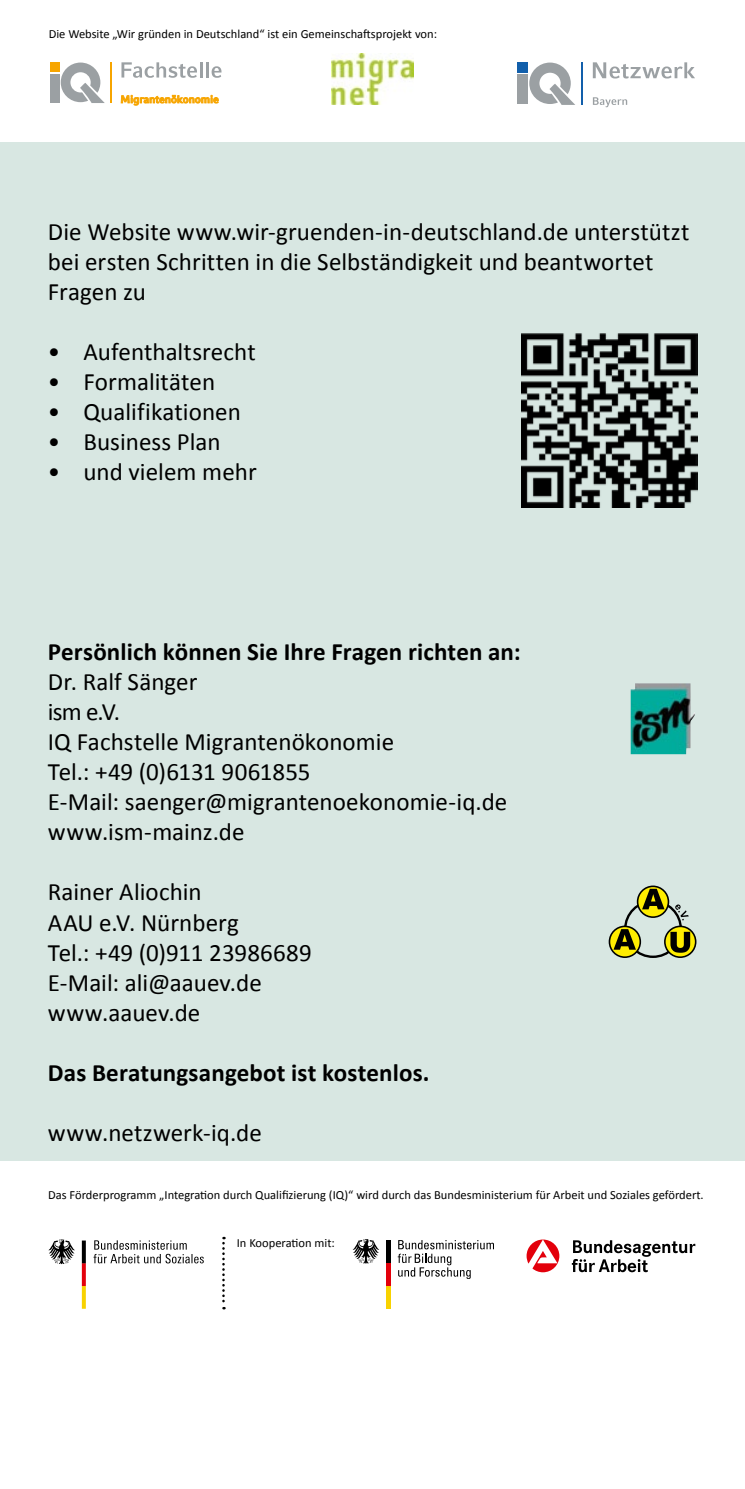
<style>
.page{position:relative;width:745px;height:1489px;background:#fff}
.page>*{position:absolute;margin:0;border:0;box-sizing:border-box;transform-origin:0 0}
._04_Zwischenüberschr{font:25px/30px "Calibri";color:#000}
._04_Zwischenüberschr-2{font:700 25px "Calibri";letter-spacing:.005em;color:#000}
._06_BU_Bildunterschr{font:12.5px "Calibri";color:#000}
.t1{font:700 10.25px "Compatil Fact LT Com";color:#f7a500}
</style>
<div class="page">
<div style="left:0;top:142px;width:744px;height:1018px;background:#d8e7e2"></div>
<img style="left:521px;top:333px;width:175px;height:175px">
<svg style="left:48px;top:1239px;width:27px;height:25px"></svg>
<svg style="left:82px;top:1240px;width:4px;height:68px"></svg>
<svg style="left:93px;top:1240px;width:111px;height:23px"></svg>
<svg style="left:397px;top:1240px;width:96px;height:38px"></svg>
<hr style="left:386px;top:1285px;width:4px;height:23px;background:#f8d200">
<hr style="left:386px;top:1262px;width:4px;height:23px;background:#e3000b">
<hr style="left:386px;top:1240px;width:4px;height:22px;background:#000">
<svg style="left:352px;top:1239px;width:27px;height:24px"></svg>
<svg style="left:571px;top:1240px;width:123px;height:32px"></svg>
<svg style="left:526px;top:1239px;width:33px;height:33px"></svg>
<svg style="left:222px;top:1236px;width:2px;height:73px"></svg>
<img style="left:630px;top:683px;width:64px;height:71px">
<svg style="left:608px;top:885px;width:88px;height:72px"></svg>
<div style="left:50px;top:74px;width:9px;height:28px;background:#9ba0a3"></div>
<div style="left:50px;top:62px;width:9px;height:10px;background:#f7a500"></div>
<svg style="left:61px;top:63px;width:44px;height:40px"></svg>
<hr style="left:110px;top:62px;width:2px;height:41px;background:#f7a500">
<svg style="left:121px;top:62px;width:81px;height:16px"></svg>
<hr style="left:206px;top:62px;width:3px;height:15px;background:#9ba0a3">
<svg style="left:211px;top:66px;width:10px;height:12px"></svg>
<svg style="left:121px;top:95px;width:97px;height:10px"></svg>
<img style="left:331px;top:54px;width:82px;height:50px">
<div style="left:517px;top:74px;width:10px;height:30px;background:#9ba0a3"></div>
<div style="left:517px;top:62px;width:10px;height:11px;background:#125fab"></div>
<svg style="left:529px;top:63px;width:46px;height:42px"></svg>
<hr style="left:580px;top:62px;width:2px;height:43px;background:#125fab">
<svg style="left:592px;top:97px;width:34px;height:10px"></svg>
<svg style="left:592px;top:62px;width:102px;height:16px"></svg>
<p class="_06_BU_Bildunterschr" style="left:49px;top:26px;width:389px">Die Website „Wir gründen in Deutschland“ ist ein Gemeinschaftsprojekt von:</p>
<p class="t1" style="left:120px;top:93px;width:100px">Migrantenökonomie</p>
<p class="_04_Zwischenüberschr" style="left:48px;top:216px;width:642px">Die Website www.wir-gruenden-in-deutschland.de unterstützt bei ersten Schritten in die Selbständigkeit und beantwortet<br>Fragen zu</p>
<p class="_04_Zwischenüberschr" style="left:48px;top:336px;width:209px">• Aufenthaltsrecht</p>
<p class="_04_Zwischenüberschr" style="left:48px;top:366px;width:169px">• Formalitäten</p>
<p class="_04_Zwischenüberschr" style="left:48px;top:396px;width:194px">• Qualifikationen</p>
<p class="_04_Zwischenüberschr" style="left:48px;top:426px;width:174px">• Business Plan</p>
<p class="_04_Zwischenüberschr" style="left:48px;top:456px;width:210px">• und vielem mehr</p>
<p class="_04_Zwischenüberschr-2" style="left:48px;top:636px;width:474px">Persönlich können Sie Ihre Fragen richten an:</p>
<p class="_04_Zwischenüberschr" style="left:48px;top:666px;width:151px">Dr. Ralf Sänger ism e.V.</p>
<p class="_04_Zwischenüberschr" style="left:48px;top:726px;width:347px">IQ Fachstelle Migrantenökonomie</p>
<p class="_04_Zwischenüberschr" style="left:48px;top:756px;width:264px">Tel.: +49 (0)6131 9061855</p>
<p class="_04_Zwischenüberschr" style="left:48px;top:786px;width:460px">E-Mail: saenger@migrantenoekonomie-iq.de</p>
<p class="_04_Zwischenüberschr" style="left:48px;top:816px;width:198px">www.ism-mainz.de</p>
<p class="_04_Zwischenüberschr" style="left:48px;top:876px;width:155px">Rainer Aliochin</p>
<p class="_04_Zwischenüberschr" style="left:48px;top:906px;width:192px">AAU e.V. Nürnberg</p>
<p class="_04_Zwischenüberschr" style="left:48px;top:936px;width:265px">Tel.: +49 (0)911 23986689</p>
<p class="_04_Zwischenüberschr" style="left:48px;top:966px;width:215px">E-Mail: ali@aauev.de</p>
<p class="_04_Zwischenüberschr" style="left:48px;top:996px;width:154px">www.aauev.de</p>
<p class="_04_Zwischenüberschr-2" style="left:48px;top:1056px;width:383px">Das Beratungsangebot ist kostenlos.</p>
<p class="_04_Zwischenüberschr" style="left:48px;top:1116px;width:215px">www.netzwerk-iq.de</p>
<p class="_06_BU_Bildunterschr" style="left:48px;top:1186px;width:656px">Das Förderprogramm „Integration durch Qualifizierung (IQ)“ wird durch das Bundesministerium für Arbeit und Soziales gefördert.</p>
<p class="_06_BU_Bildunterschr" style="left:237px;top:1235px;width:100px">In Kooperation mit:</p>
</div>
